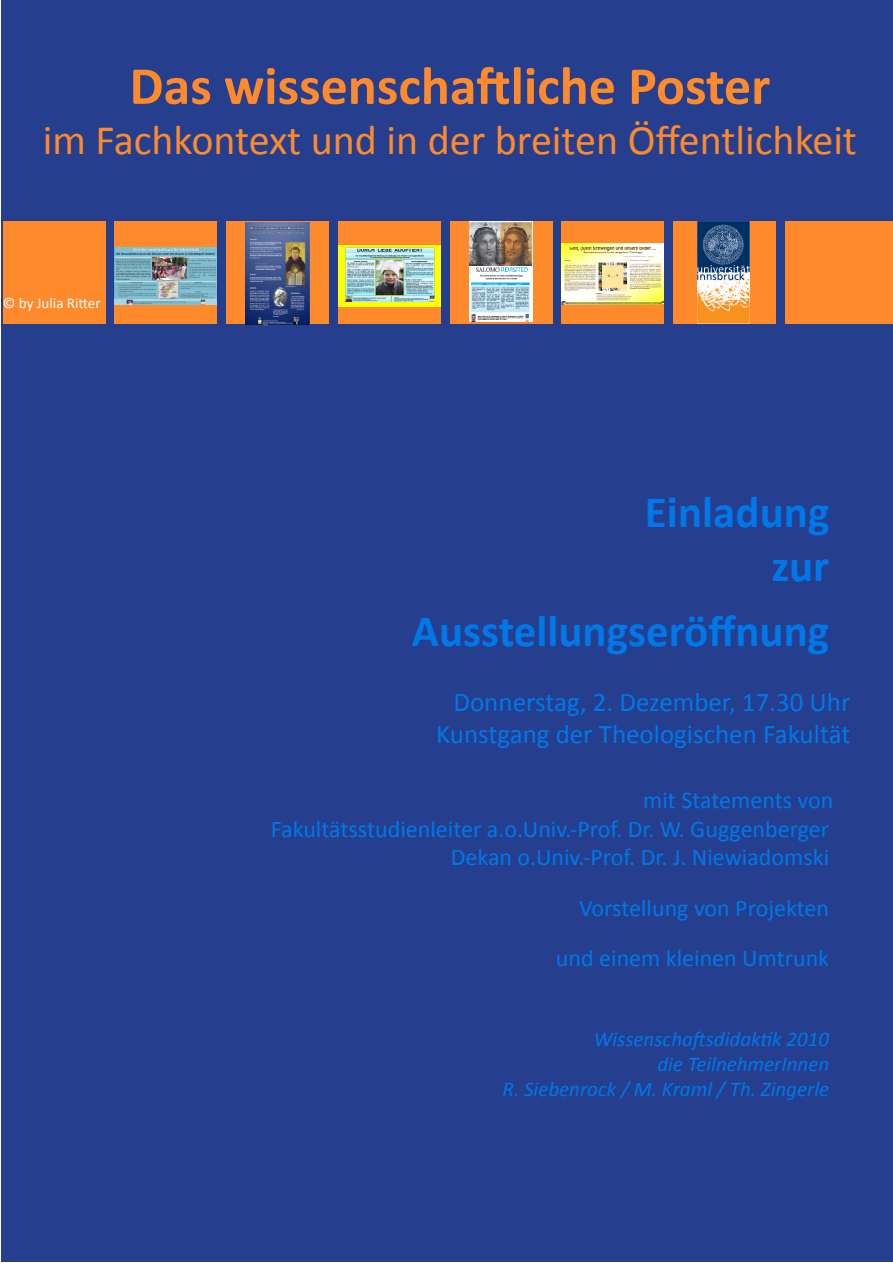
<style>
.page{position:relative;width:893px;height:1263px;background:#fff}
.page>*{position:absolute;margin:0;border:0;box-sizing:border-box;transform-origin:0 0}
.t1{font:700 54px "Calibri";color:#fe8a2c}
.t2{font:700 45px "Calibri";color:#0078e8}
.t3{font:42px "Calibri";color:#fe8a2c}
.t4{font:27px "Calibri";color:#0078e8}
.t5{font:24px "Calibri";color:#0078e8}
.t6{font:italic 21px "Calibri";color:#0078e8}
.t7{font:15px "Calibri";color:#fff}
</style>
<div class="page">
<div style="left:1px;top:1px;width:891px;height:1261px;background:#253f8e"></div>
<div style="left:3px;top:221px;width:102px;height:103px;background:#fe8a2c"></div>
<div style="left:115px;top:221px;width:102px;height:103px;background:#fe8a2c"></div>
<div style="left:226px;top:221px;width:103px;height:103px;background:#fe8a2c"></div>
<div style="left:338px;top:221px;width:102px;height:103px;background:#fe8a2c"></div>
<div style="left:450px;top:221px;width:102px;height:103px;background:#fe8a2c"></div>
<div style="left:562px;top:221px;width:102px;height:103px;background:#fe8a2c"></div>
<div style="left:673px;top:221px;width:102px;height:103px;background:#fe8a2c"></div>
<div style="left:785px;top:221px;width:108px;height:103px;background:#fe8a2c"></div>
<img style="left:698px;top:221px;width:52px;height:103px">
<img style="left:115px;top:247px;width:102px;height:58px">
<img style="left:246px;top:223px;width:63px;height:103px">
<img style="left:562px;top:244px;width:102px;height:61px">
<img style="left:338px;top:246px;width:102px;height:61px">
<img style="left:469px;top:221px;width:64px;height:100px">
<p class="t1" style="left:130px;top:52px;width:642px">Das wissenschaftliche Poster</p>
<p class="t3" style="left:43px;top:114px;width:816px">im Fachkontext und in der breiten Öffentlichkeit</p>
<p class="t7" style="left:3px;top:294px;width:99px">© by Julia Ritter</p>
<p class="t2" style="left:645px;top:484px;width:186px">Einladung</p>
<p class="t2" style="left:771px;top:538px;width:59px">zur</p>
<p class="t2" style="left:412px;top:603px;width:419px">Ausstellungseröffnung</p>
<p class="t4" style="left:453px;top:685px;width:398px">Donnerstag, 2. Dezember, 17.30 Uhr</p>
<p class="t4" style="left:436px;top:717px;width:416px">Kunstgang der Theologischen Fakultät</p>
<p class="t5" style="left:643px;top:785px;width:192px">mit Statements von</p>
<p class="t5" style="left:271px;top:814px;width:560px">Fakultätsstudienleiter a.o.Univ.-Prof. Dr. W. Guggenberger</p>
<p class="t5" style="left:451px;top:843px;width:380px">Dekan o.Univ.-Prof. Dr. J. Niewiadomski</p>
<p class="t5" style="left:579px;top:893px;width:252px">Vorstellung von Projekten</p>
<p class="t5" style="left:556px;top:943px;width:275px">und einem kleinen Umtrunk</p>
<p class="t6" style="left:594px;top:1025px;width:237px">Wissenschaftsdidaktik 2010</p>
<p class="t6" style="left:657px;top:1051px;width:173px">die TeilnehmerInnen</p>
<p class="t6" style="left:503px;top:1076px;width:328px">R. Siebenrock / M. Kraml / Th. Zingerle</p>
</div>
